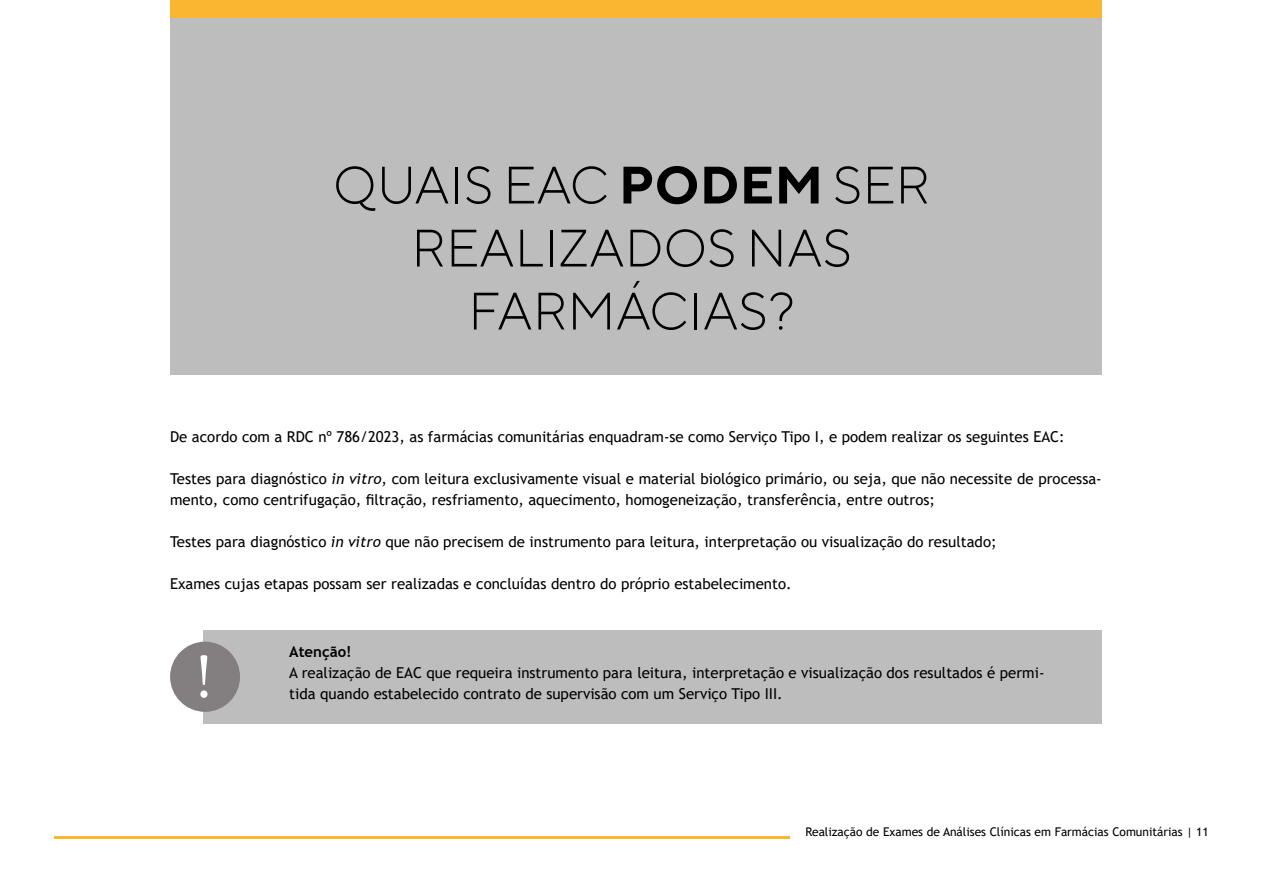
<style>
.page{position:relative;width:1263px;height:893px;background:#fff}
.page>*{position:absolute;margin:0;border:0;box-sizing:border-box;transform-origin:0 0}
.t1{font:63px "Minion Pro";color:#fff}
.t2{font:300 52.5px/63px "TT Norms";color:#000;text-align:center}
.t3{font:15px/21px "Trebuchet MS";color:#000}
.t4{font:700 15px "Trebuchet MS";color:#000}
.t5{font:12px "Trebuchet MS";color:#000}
.s1{font-weight:700}
.s2{font-style:italic}
</style>
<div class="page">
<hr style="left:54px;top:837px;width:735px;height:2px;background:#fab630">
<div style="left:170px;top:0;width:932px;height:374px;background:#bebdbd"></div>
<div style="left:203px;top:630px;width:899px;height:93px;background:#bebdbd"></div>
<div style="left:170px;top:642px;width:70px;height:70px;background:#837f80;border-radius:50%"></div>
<div style="left:170px;top:0;width:932px;height:18px;background:#fab630"></div>
<h2 class="t2" style="left:333px;top:152px;width:598px">QUAIS EAC <span class="s1">PODEM</span> SER<br>REALIZADOS NAS<br>FARMÁCIAS?</h2>
<p class="t3" style="left:170px;top:426px;width:896px">De acordo com a RDC nº 786/2023, as farmácias comunitárias enquadram-se como Serviço Tipo I, e podem realizar os seguintes EAC:</p>
<p class="t3" style="left:170px;top:468px;width:933px">Testes para diagnóstico <span class="s2">in vitro</span>, com leitura exclusivamente visual e material biológico primário, ou seja, que não necessite de processa&shy;mento, como centrifugação, filtração, resfriamento, aquecimento, homogeneização, transferência, entre outros;</p>
<p class="t3" style="left:170px;top:531px;width:828px">Testes para diagnóstico <span class="s2">in vitro</span> que não precisem de instrumento para leitura, interpretação ou visualização do resultado;</p>
<p class="t3" style="left:170px;top:573px;width:623px">Exames cujas etapas possam ser realizadas e concluídas dentro do próprio estabelecimento.</p>
<h1 class="t1" style="left:195px;top:635px;width:19px">!</h1>
<p class="t4" style="left:289px;top:643px;width:64px">Atenção!</p>
<p class="t3" style="left:289px;top:662px;width:757px">A realização de EAC que requeira instrumento para leitura, interpretação e visualização dos resultados é permi-</p>
<p class="t3" style="left:289px;top:683px;width:495px">tida quando estabelecido contrato de supervisão com um Serviço Tipo III.</p>
<p class="t5" style="left:806px;top:825px;width:405px">Realização de Exames de Análises Clínicas em Farmácias Comunitárias | 11</p>
</div>
